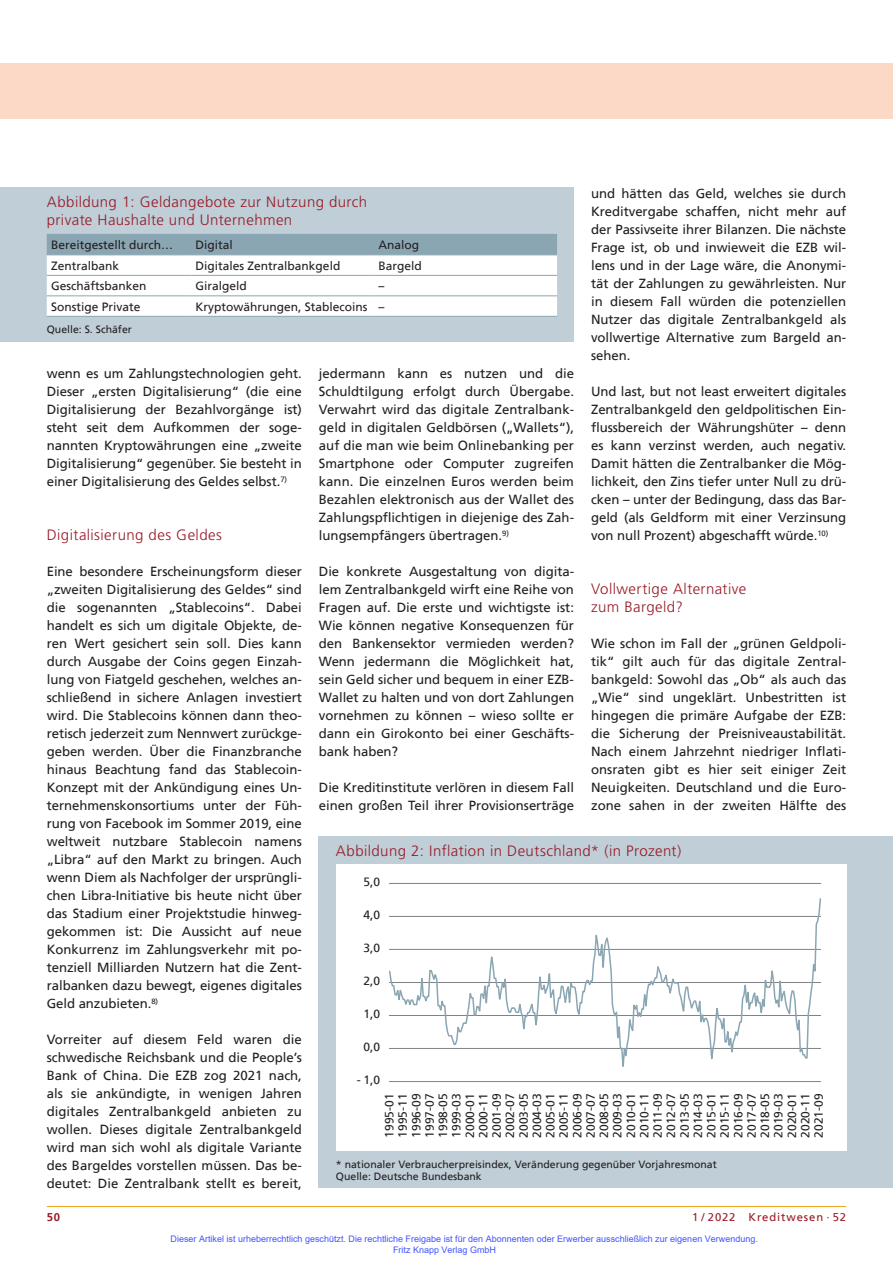
<style>
.page{position:relative;width:893px;height:1263px;background:#fff}
.page>*{position:absolute;margin:0;border:0;box-sizing:border-box;transform-origin:0 0}
.t1{font:300 15px/18px "Frutiger";letter-spacing:.025em;color:#981a26}
.t2{font:13.2px/18px "Frutiger";letter-spacing:-.005em;color:#231f20;text-align:justify}
.t3{font:12px/13.4px "Frutiger";color:#231f20;text-align:justify}
.t4{font:11.25px "Frutiger";letter-spacing:.08em;color:#981a26}
.t5{font:700 11.25px "Frutiger";color:#981a26}
.t6{font:10.5px/12px "Frutiger";color:#231f20}
.t7{font:9px/10.8px "Arial";color:#4054ff}
</style>
<div class="page">
<hr style="left:47px;top:1206px;width:799px;height:1px;background:#f1a31e">
<div style="left:0;top:64px;width:893px;height:55px;background:#fcd9c7"></div>
<div style="left:0;top:187px;width:574px;height:155px;background:#bfced7"></div>
<svg style="left:47px;top:235px;width:510px;height:81px;background:#e1e8eb"></svg>
<hr style="left:47px;top:234px;width:144px;height:1px;background:#8ba6b3">
<hr style="left:191px;top:234px;width:183px;height:1px;background:#8ba6b3">
<hr style="left:374px;top:234px;width:183px;height:1px;background:#8ba6b3">
<hr style="left:47px;top:254px;width:144px;height:1px;background:#8ba6b3">
<hr style="left:191px;top:254px;width:183px;height:1px;background:#8ba6b3">
<hr style="left:374px;top:254px;width:183px;height:1px;background:#8ba6b3">
<hr style="left:47px;top:275px;width:144px;height:1px;background:#8ba6b3">
<hr style="left:191px;top:275px;width:183px;height:1px;background:#8ba6b3">
<hr style="left:374px;top:275px;width:183px;height:1px;background:#8ba6b3">
<hr style="left:47px;top:295px;width:144px;height:1px;background:#8ba6b3">
<hr style="left:191px;top:295px;width:183px;height:1px;background:#8ba6b3">
<hr style="left:374px;top:295px;width:183px;height:1px;background:#8ba6b3">
<hr style="left:47px;top:316px;width:144px;height:1px;background:#8ba6b3">
<hr style="left:191px;top:316px;width:183px;height:1px;background:#8ba6b3">
<hr style="left:374px;top:316px;width:183px;height:1px;background:#8ba6b3">
<div style="left:319px;top:836px;width:574px;height:352px;background:#bfced7"></div>
<div style="left:336px;top:864px;width:510px;height:287px;background:#fff"></div>
<hr style="left:389px;top:883px;width:432px;height:1px;background:#808285">
<svg style="left:389px;top:898px;width:432px;height:184px"></svg>
<p class="t2" style="left:591px;top:185px;width:257px">und hätten das Geld, welches sie durch Kreditvergabe schaffen, nicht mehr auf der Passivseite ihrer Bilanzen. Die nächste Frage ist, ob und inwieweit die EZB wil&shy;lens und in der Lage wäre, die Anonymi&shy;tät der Zahlungen zu gewährleisten. Nur in diesem Fall würden die potenziellen Nutzer das digitale Zentralbankgeld als vollwertige Alternative zum Bargeld an&shy;sehen.</p>
<p class="t2" style="left:591px;top:383px;width:257px">Und last, but not least erweitert digitales Zentralbankgeld den geldpolitischen Ein&shy;flussbereich der Währungshüter – denn es kann verzinst werden, auch negativ.<br>Damit hätten die Zentralbanker die Mög&shy;lichkeit, den Zins tiefer unter Null zu drü&shy;cken – unter der Bedingung, dass das Bar&shy;geld (als Geldform mit einer Verzinsung von null Prozent) abgeschafft würde.<sup>10)</sup></p>
<p class="t1" style="left:591px;top:580px;width:157px">Vollwertige Alternative zum Bargeld?</p>
<p class="t2" style="left:591px;top:635px;width:257px">Wie schon im Fall der „grünen Geldpoli&shy;tik“ gilt auch für das digitale Zentral&shy;bankgeld: Sowohl das „Ob“ als auch das „Wie“ sind ungeklärt. Unbestritten ist hingegen die primäre Aufgabe der EZB: die Sicherung der Preisniveaustabilität.<br>Nach einem Jahrzehnt niedriger Inflati&shy;onsraten gibt es hier seit einiger Zeit Neuigkeiten. Deutschland und die Euro&shy;zone sahen in der zweiten Hälfte des</p>
<p class="t1" style="left:47px;top:193px;width:322px">Abbildung 1: Geldangebote zur Nutzung durch private Haushalte und Unternehmen</p>
<p class="t3" style="left:51px;top:239px;width:124px">Bereitgestellt durch…</p>
<p class="t3" style="left:196px;top:239px;width:39px">Digital</p>
<p class="t3" style="left:378px;top:239px;width:42px">Analog</p>
<p class="t3" style="left:51px;top:259px;width:70px">Zentralbank</p>
<p class="t3" style="left:196px;top:259px;width:146px">Digitales Zentralbankgeld</p>
<p class="t3" style="left:378px;top:259px;width:45px">Bargeld</p>
<p class="t3" style="left:51px;top:280px;width:97px">Geschäftsbanken</p>
<p class="t3" style="left:196px;top:280px;width:53px">Giralgeld</p>
<p class="t3" style="left:378px;top:280px;width:7px">–</p>
<p class="t3" style="left:51px;top:300px;width:91px">Sonstige Private</p>
<p class="t3" style="left:196px;top:300px;width:190px">Kryptowährungen, Stablecoins –</p>
<p class="t6" style="left:47px;top:324px;width:87px">Quelle: S. Schäfer</p>
<p class="t2" style="left:319px;top:365px;width:257px">jedermann kann es nutzen und die Schuldtilgung erfolgt durch Übergabe.<br>Verwahrt wird das digitale Zentralbank&shy;geld in digitalen Geldbörsen („Wallets“), auf die man wie beim Onlinebanking per Smartphone oder Computer zugreifen kann. Die einzelnen Euros werden beim Bezahlen elektronisch aus der Wallet des Zahlungspflichtigen in diejenige des Zah&shy;lungsempfängers übertragen.<sup>9)</sup></p>
<p class="t2" style="left:319px;top:563px;width:257px">Die konkrete Ausgestaltung von digita&shy;lem Zentralbankgeld wirft eine Reihe von Fragen auf. Die erste und wichtigste ist:<br>Wie können negative Konsequenzen für den Bankensektor vermieden werden?<br>Wenn jedermann die Möglichkeit hat, sein Geld sicher und bequem in einer EZB-Wallet zu halten und von dort Zahlungen vornehmen zu können – wieso sollte er dann ein Girokonto bei einer Geschäfts&shy;bank haben?</p>
<p class="t2" style="left:319px;top:779px;width:257px">Die Kreditinstitute verlören in diesem Fall einen großen Teil ihrer Provisionserträge</p>
<p class="t2" style="left:47px;top:365px;width:257px">wenn es um Zahlungstechnologien geht.<br>Dieser „ersten Digitalisierung“ (die eine Digitalisierung der Bezahlvorgänge ist) steht seit dem Aufkommen der soge&shy;nannten Kryptowährungen eine „zweite Digitalisierung“ gegenüber. Sie besteht in einer Digitalisierung des Geldes selbst.<sup>7)</sup></p>
<p class="t1" style="left:47px;top:526px;width:177px">Digitalisierung des Geldes</p>
<p class="t2" style="left:47px;top:563px;width:257px">Eine besondere Erscheinungsform dieser „zweiten Digitalisierung des Geldes“ sind die sogenannten „Stablecoins“. Dabei handelt es sich um digitale Objekte, de&shy;ren Wert gesichert sein soll. Dies kann durch Ausgabe der Coins gegen Einzah&shy;lung von Fiatgeld geschehen, welches an&shy;schließend in sichere Anlagen investiert wird. Die Stablecoins können dann theo&shy;retisch jederzeit zum Nennwert zurückge&shy;geben werden. Über die Finanzbranche hinaus Beachtung fand das Stablecoin-Konzept mit der Ankündigung eines Un&shy;ternehmenskonsortiums unter der Füh&shy;rung von Facebook im Sommer 2019, eine weltweit nutzbare Stablecoin namens „Libra“ auf den Markt zu bringen. Auch wenn Diem als Nachfolger der ursprüngli&shy;chen Libra-Initiative bis heute nicht über das Stadium einer Projektstudie hinweg&shy;gekommen ist: Die Aussicht auf neue Konkurrenz im Zahlungsverkehr mit po&shy;tenziell Milliarden Nutzern hat die Zent&shy;ralbanken dazu bewegt, eigenes digitales Geld anzubieten.<sup>8)</sup></p>
<p class="t2" style="left:47px;top:1031px;width:257px">Vorreiter auf diesem Feld waren die schwedische Reichsbank und die People’s Bank of China. Die EZB zog 2021 nach, als sie ankündigte, in wenigen Jahren digitales Zentralbankgeld anbieten zu wollen. Dieses digitale Zentralbankgeld wird man sich wohl als digitale Variante des Bargeldes vorstellen müssen. Das be&shy;deutet: Die Zentralbank stellt es bereit,</p>
<p class="t1" style="left:336px;top:842px;width:347px">Abbildung 2: Inflation in Deutschland* (in Prozent)</p>
<p class="t3" style="left:363px;top:876px;width:18px">5,0</p>
<p class="t3" style="left:363px;top:909px;width:18px">4,0</p>
<p class="t3" style="left:363px;top:942px;width:18px">3,0</p>
<p class="t3" style="left:363px;top:975px;width:18px">2,0</p>
<p class="t3" style="left:363px;top:1008px;width:18px">1,0</p>
<p class="t3" style="left:363px;top:1041px;width:18px">0,0</p>
<p class="t3" style="left:357px;top:1074px;width:25px">- 1,0</p>
<p class="t3" style="left:383px;top:1138px;width:46px;rotate:-90deg">1995-01<br>1995-11<br>1996-09<br>1997-07<br>1998-05<br>1999-03<br>2000-01<br>2000-11<br>2001-09<br>2002-07<br>2003-05<br>2004-03<br>2005-01<br>2005-11<br>2006-09<br>2007-07<br>2008-05<br>2009-03<br>2010-01<br>2010-11<br>2011-09<br>2012-07<br>2013-05<br>2014-03<br>2015-01<br>2015-11<br>2016-09<br>2017-07<br>2018-05<br>2019-03<br>2020-01<br>2020-11<br>2021-09</p>
<p class="t6" style="left:336px;top:1158px;width:382px">* nationaler Verbraucherpreisindex, Veränderung gegenüber Vorjahresmonat<br>Quelle: Deutsche Bundesbank</p>
<p class="t5" style="left:47px;top:1211px;width:15px">50</p>
<p class="t4" style="left:692px;top:1211px;width:156px">1 / 2022 Kreditwesen · 52</p>
<p class="t7" style="left:393px;top:1233px;width:366px;text-indent:-223px">Dieser Artikel ist urheberrechtlich geschützt. Die rechtliche Freigabe ist für den Abonnenten oder Erwerber ausschließlich zur eigenen Verwendung.<br>Fritz Knapp Verlag GmbH</p>
</div>
